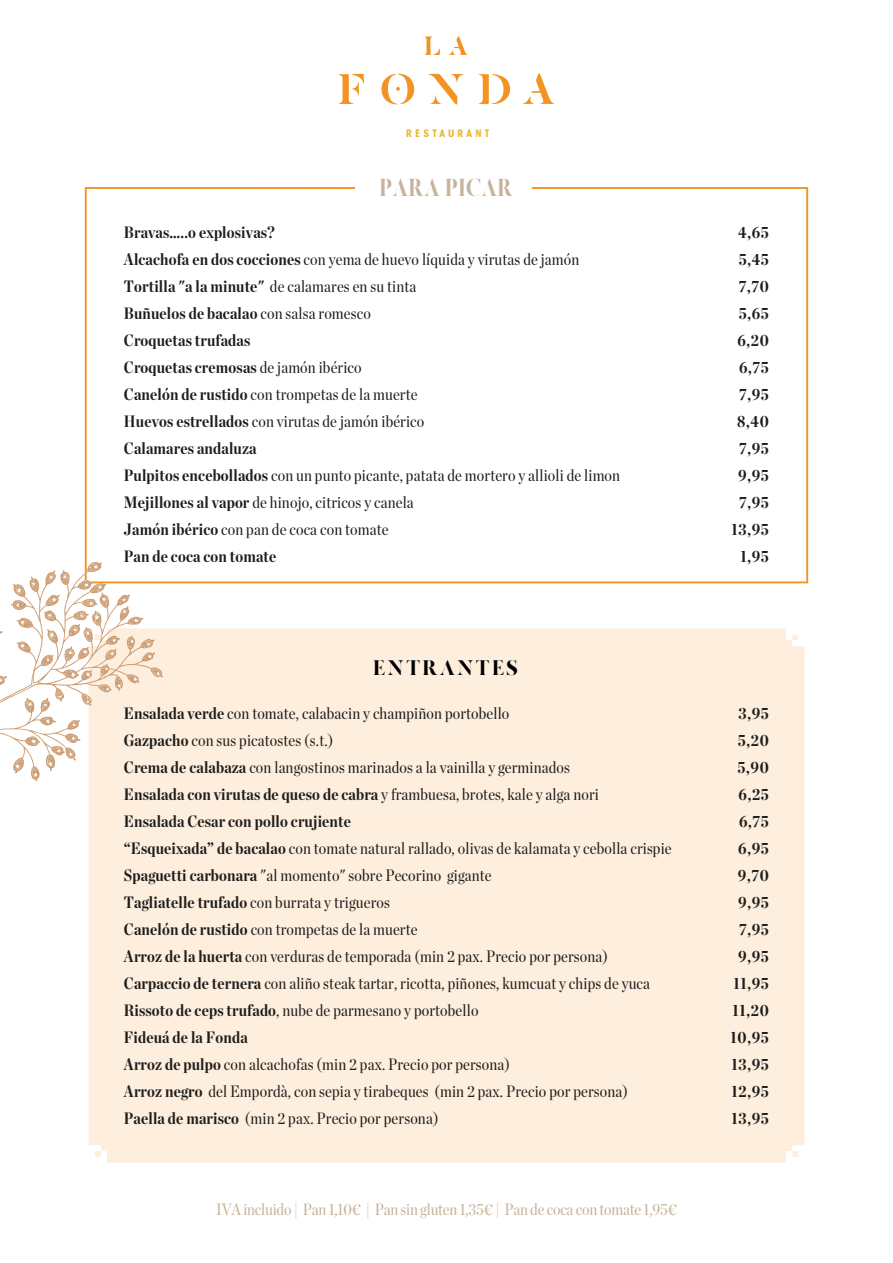
<style>
.page{position:relative;width:893px;height:1263px;background:#fff}
.page>*{position:absolute;margin:0;border:0;box-sizing:border-box;transform-origin:0 0}
.t1{font:900 24.6px "MADE Canvas";letter-spacing:.03em;color:#c7b29a;scale:.86 1}
.t2{font:900 21px "MADE Canvas";letter-spacing:.1em;color:#000}
.t3{font:16.5px/27px "Chronicle Disp Cond";letter-spacing:.01em;color:#1d1d1b}
.t4{font:700 16.5px/27px "Chronicle Disp Cond";letter-spacing:.01em;color:#1d1d1b}
.t5{font:700 16.5px/27px "Chronicle Disp Cond";letter-spacing:.04em;color:#1d1d1b;text-align:center}
.t6{font:16.5px "Chronicle Disp Cond";letter-spacing:-.01em;color:#c7b29a}
.t7{font:700 condensed 10.2px "ITC Avant Garde Std";letter-spacing:.32em;color:#e4b731}
.s1{font-weight:400}
.s2{font-weight:700}
</style>
<div class="page">
<div style="left:89px;top:628px;width:716px;height:535px;background:#fdeede"></div>
<svg style="left:478px;top:74px;width:33px;height:30px"></svg>
<svg style="left:429px;top:74px;width:35px;height:30px"></svg>
<svg style="left:338px;top:74px;width:26px;height:30px"></svg>
<svg style="left:523px;top:73px;width:31px;height:31px"></svg>
<svg style="left:424px;top:37px;width:16px;height:18px"></svg>
<svg style="left:448px;top:36px;width:20px;height:19px"></svg>
<svg style="left:381px;top:73px;width:34px;height:31px"></svg>
<svg style="left:84px;top:187px;width:725px;height:397px"></svg>
<svg style="left:0;top:561px;width:163px;height:248px"></svg>
<p class="t7" style="left:406px;top:127px;width:85px">RESTAURANT</p>
<h1 class="t1" style="left:380px;top:174px;width:156px">PARA PICAR</h1>
<p class="t4" style="left:124px;top:217px;width:498px">Bravas…..o explosivas?<br>Alcachofa en dos cocciones <span class="s1">con yema de huevo líquida y virutas de jamón </span>Tortilla "a la minute" <span class="s1">de calamares en su tinta<br></span>Buñuelos de bacalao <span class="s1">con salsa romesco<br></span>Croquetas trufadas<br>Croquetas cremosas <span class="s1">de jamón ibérico<br></span>Canelón de rustido <span class="s1">con trompetas de la muerte<br></span>Huevos estrellados <span class="s1">con virutas de jamón ibérico<br></span>Calamares andaluza<br>Pulpitos encebollados <span class="s1">con un punto picante, patata de mortero y allioli de limon </span>Mejillones al vapor <span class="s1">de hinojo, citricos y canela<br></span>Jamón ibérico <span class="s1">con pan de coca con tomate<br></span>Pan de coca con tomate</p>
<p class="t5" style="left:732px;top:217px;width:39px">4,65<br>5,45<br>7,70<br>5,65<br>6,20<br>6,75<br>7,95<br>8,40<br>7,95<br>9,95<br>7,95<br>13,95<br>1,95</p>
<p class="t2" style="left:373px;top:657px;width:146px">ENTRANTES</p>
<p class="t3" style="left:124px;top:699px;width:549px"><span class="s2">Ensalada verde</span> con tomate, calabacin y champiñon portobello<br><span class="s2">Gazpacho</span> con sus picatostes (s.t.)<br><span class="s2">Crema de calabaza</span> con langostinos marinados a la vainilla y germinados<br><span class="s2">Ensalada con virutas de queso de cabra</span> y frambuesa, brotes, kale y alga nori<br><span class="s2">Ensalada Cesar con pollo crujiente<br>“Esqueixada” de bacalao</span> con tomate natural rallado, olivas de kalamata y cebolla crispie <span class="s2">Spaguetti carbonara</span> "al momento" sobre Pecorino gigante<br><span class="s2">Tagliatelle trufado</span> con burrata y trigueros<br><span class="s2">Canelón de rustido</span> con trompetas de la muerte<br><span class="s2">Arroz de la huerta</span> con verduras de temporada (min 2 pax. Precio por persona)<br><span class="s2">Carpaccio de ternera</span> con aliño steak tartar, ricotta, piñones, kumcuat y chips de yuca <span class="s2">Rissoto de ceps trufado</span>, nube de parmesano y portobello<br><span class="s2">Fideuá de la Fonda<br>Arroz de pulpo</span> con alcachofas (min 2 pax. Precio por persona)<br><span class="s2">Arroz negro</span> del Empordà, con sepia y tirabeques (min 2 pax. Precio por persona)<br><span class="s2">Paella de marisco</span> (min 2 pax. Precio por persona)</p>
<p class="t6" style="left:216px;top:1196px;width:462px">IVA incluido | Pan 1,10€ | Pan sin gluten 1,35€ | Pan de coca con tomate 1,95€</p>
<p class="t5" style="left:731px;top:699px;width:40px">3,95<br>5,20<br>5,90<br>6,25<br>6,75<br>6,95<br>9,70<br>9,95<br>7,95<br>9,95<br>11,95<br>11,20<br>10,95<br>13,95<br>12,95<br>13,95</p>
</div>
